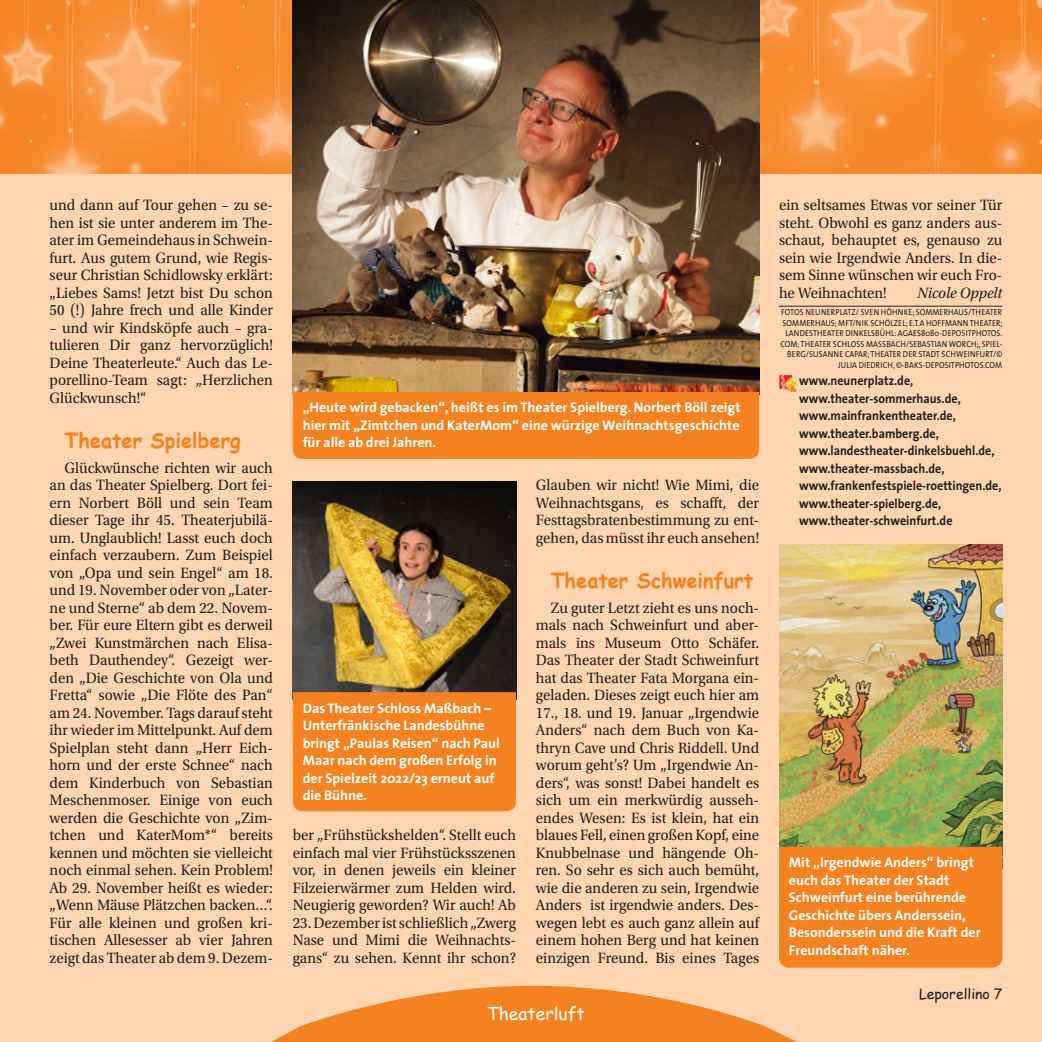
<style>
.page{position:relative;width:1042px;height:1042px;background:#fdd5b0}
.page>*{position:absolute;margin:0;border:0;box-sizing:border-box;transform-origin:0 0}
.t1{font:700 21px "Comic Sans MS";color:#f58220;scale:.95 1}
.t2{font:17.5px "Comic Sans MS";color:#fff}
.t3{font:15.75px/17.5px "Utopia Std";color:#231f20;text-align:justify;scale:.95 1}
.t4{font:italic 15.75px "Utopia Std";color:#231f20;scale:.95 1}
.t5{font:700 14px/17.5px "The Sans";color:#fff}
.t6{font:14px "Comic Sans MS";color:#231f20}
.t7{font:700 13.12px/17.5px "The Sans";color:#231f20;scale:.92 1}
.t8{font:8.75px "The Sans";letter-spacing:.015em;color:#231f20;scale:.9 1}
</style>
<div class="page">
<img style="left:0;top:0;width:1042px;height:174px">
<svg style="left:271px;top:986px;width:526px;height:56px"></svg>
<img style="left:293px;top:481px;width:223px;height:211px">
<img style="left:779px;top:545px;width:223px;height:302px">
<img style="left:293px;top:0;width:466px;height:392px">
<hr style="left:779px;top:306px;width:223px;height:1px;background:#231f20">
<img style="left:779px;top:375px;width:18px;height:18px">
<div style="left:293px;top:392px;width:466px;height:67px;background:#f58220"></div>
<div style="left:779px;top:847px;width:223px;height:120px;background:#f58220"></div>
<div style="left:293px;top:692px;width:223px;height:119px;background:#f58220"></div>
<p class="t3" style="left:50px;top:196px;width:237px">und dann auf Tour gehen – zu se&shy;hen ist sie unter anderem im The&shy;ater im Gemeindehaus in Schwein&shy;furt. Aus gutem Grund, wie Regis&shy;seur Christian Schidlowsky erklärt: „Liebes Sams! Jetzt bist Du schon 50 (!) Jahre frech und alle Kinder</p>
<p class="t3" style="left:50px;top:319px;width:236px">– und wir Kindsköpfe auch – gra&shy;tulieren Dir ganz hervorzüglich!<br>Deine Theaterleute.“ Auch das Le&shy;porellino-Team sagt: „Herzlichen Glückwunsch!“</p>
<h1 class="t1" style="left:64px;top:425px;width:187px">Theater Spielberg</h1>
<p class="t3" style="left:50px;top:459px;width:237px;text-indent:15px">Glückwünsche richten wir auch an das Theater Spielberg. Dort fei&shy;ern Norbert Böll und sein Team dieser Tage ihr 45. Theaterjubilä&shy;um. Unglaublich! Lasst euch doch einfach verzaubern. Zum Beispiel von „Opa und sein Engel“ am 18. und 19. November oder von „Later&shy;ne und Sterne“ ab dem 22. Novem&shy;ber. Für eure Eltern gibt es derweil „Zwei Kunstmärchen nach Elisa&shy;beth Dauthendey“. Gezeigt wer&shy;den „Die Geschichte von Ola und Fretta“ sowie „Die Flöte des Pan“ am 24. November. Tags darauf steht ihr wieder im Mittelpunkt. Auf dem Spielplan steht dann „Herr Eich&shy;horn und der erste Schnee“ nach dem Kinderbuch von Sebastian Meschenmoser. Einige von euch werden die Geschichte von „Zim&shy;tchen und KaterMom*“ bereits kennen und möchten sie vielleicht noch einmal sehen. Kein Problem!<br>Ab 29. November heißt es wieder: „Wenn Mäuse Plätzchen backen…“.<br>Für alle kleinen und großen kri&shy;tischen Allesesser ab vier Jahren zeigt das Theater ab dem 9. Dezem-</p>
<p class="t5" style="left:303px;top:398px;width:439px;text-align:justify">„Heute wird gebacken“, heißt es im Theater Spielberg. Norbert Böll zeigt hier mit „Zimtchen und KaterMom“ eine würzige Weihnachtsgeschichte für alle ab drei Jahren.</p>
<p class="t5" style="left:303px;top:699px;width:199px">Das Theater Schloss Maßbach –<br>Unterfränkische Landesbühne bringt „Paulas Reisen“ nach Paul<br>Maar nach dem großen Erfolg in der Spielzeit 2022/23 erneut auf die Bühne.</p>
<p class="t3" style="left:293px;top:826px;width:237px">ber „Frühstückshelden“. Stellt euch einfach mal vier Frühstücksszenen vor, in denen jeweils ein kleiner Filzeierwärmer zum Helden wird.<br>Neugierig geworden? Wir auch! Ab</p>
<p class="t3" style="left:293px;top:914px;width:236px">23. Dezember ist schließlich „Zwerg Nase und Mimi die Weihnachts&shy;gans“ zu sehen. Kennt ihr schon?</p>
<p class="t3" style="left:536px;top:476px;width:237px">Glauben wir nicht! Wie Mimi, die Weihnachtsgans, es schafft, der Festtagsbratenbestimmung zu ent&shy;gehen, das müsst ihr euch ansehen!</p>
<h1 class="t1" style="left:551px;top:565px;width:215px">Theater Schweinfurt</h1>
<p class="t3" style="left:536px;top:599px;width:237px;text-indent:15px">Zu guter Letzt zieht es uns noch&shy;mals nach Schweinfurt und aber&shy;mals ins Museum Otto Schäfer.<br>Das Theater der Stadt Schweinfurt hat das Theater Fata Morgana ein&shy;geladen. Dieses zeigt euch hier am 17., 18. und 19. Januar „Irgendwie Anders“ nach dem Buch von Ka&shy;thryn Cave und Chris Riddell. Und worum geht’s? Um „Irgendwie An&shy;ders“, was sonst! Dabei handelt es sich um ein merkwürdig ausseh&shy;endes Wesen: Es ist klein, hat ein blaues Fell, einen großen Kopf, eine Knubbelnase und hängende Oh&shy;ren. So sehr es sich auch bemüht, wie die anderen zu sein, Irgendwie Anders ist irgendwie anders. Des&shy;wegen lebt es auch ganz allein auf einem hohen Berg und hat keinen einzigen Freund. Bis eines Tages</p>
<p class="t2" style="left:487px;top:1001px;width:99px">Theaterluft</p>
<p class="t3" style="left:779px;top:196px;width:237px">ein seltsames Etwas vor seiner Tür steht. Obwohl es ganz anders aus&shy;schaut, behauptet es, genauso zu sein wie Irgendwie Anders. In die&shy;sem Sinne wünschen wir euch Fro&shy;he Weihnachten!</p>
<p class="t4" style="left:917px;top:284px;width:91px">Nicole Oppelt</p>
<p class="t8" style="left:781px;top:305px;width:57px">FOTOS NE UNERPLAT</p>
<p class="t8" style="left:851px;top:305px;width:90px">Z/ SVE N HÖH NKE; SOMMERHA</p>
<p class="t8" style="left:958px;top:305px;width:25px">US/THEATER</p>
<p class="t8" style="left:782px;top:315px;width:18px">SOMMERHA</p>
<p class="t8" style="left:825px;top:315px;width:131px">US; MFT/NIK SCHÖLZEL; E.T.A HOFFMA</p>
<p class="t8" style="left:957px;top:315px;width:25px">NN THEATER</p>
<p class="t8" style="left:1000px;top:315px;width:4px">;</p>
<p class="t8" style="left:785px;top:326px;width:22px">LANDESTHEATER</p>
<p class="t8" style="left:845px;top:326px;width:21px">DINKELS</p>
<p class="t8" style="left:875px;top:326px;width:37px">BÜHL: AGAES</p>
<p class="t8" style="left:921px;top:326px;width:51px">8080-DEPOSITPH</p>
<p class="t8" style="left:982px;top:326px;width:24px">OTOS.</p>
<p class="t8" style="left:780px;top:336px;width:33px">COM; THEATER</p>
<p class="t8" style="left:833px;top:336px;width:105px">SCHLOSS MASSBACH/SEBASTIA</p>
<p class="t8" style="left:942px;top:336px;width:69px">N WORCH ;, SPIEL-</p>
<p class="t8" style="left:787px;top:347px;width:76px">BERG/SUSANNE CAPAR</p>
<p class="t8" style="left:867px;top:347px;width:14px">; THEATER</p>
<p class="t8" style="left:903px;top:347px;width:6px">DER</p>
<p class="t8" style="left:918px;top:347px;width:11px">STADT</p>
<p class="t8" style="left:941px;top:347px;width:11px">SCHWEI</p>
<p class="t8" style="left:970px;top:347px;width:37px">NFURT/©</p>
<p class="t8" style="left:838px;top:357px;width:35px">JULIA DIEDRICH</p>
<p class="t8" style="left:893px;top:357px;width:19px">, ©-BAKS</p>
<p class="t8" style="left:922px;top:357px;width:30px">-DEPOSITPH</p>
<p class="t8" style="left:965px;top:357px;width:42px">OTOS.COM</p>
<p class="t7" style="left:799px;top:371px;width:221px">www.neunerplatz.de, www.theater-sommerhaus.de, www.mainfrankentheater.de, www.theater.bamberg.de, www.landestheater-dinkelsbuehl.de, www.theater-massbach.de, www.frankenfestspiele-roettingen.de, www.theater-spielberg.de, www.theater-schweinfurt.de</p>
<p class="t5" style="left:789px;top:853px;width:193px">Mit „Irgendwie Anders“ bringt euch das Theater der Stadt<br>Schweinfurt eine berührende<br>Geschichte übers Anderssein,<br>Besonderssein und die Kraft der<br>Freundschaft näher.</p>
<p class="t6" style="left:919px;top:983px;width:85px">Leporellino 7</p>
</div>
